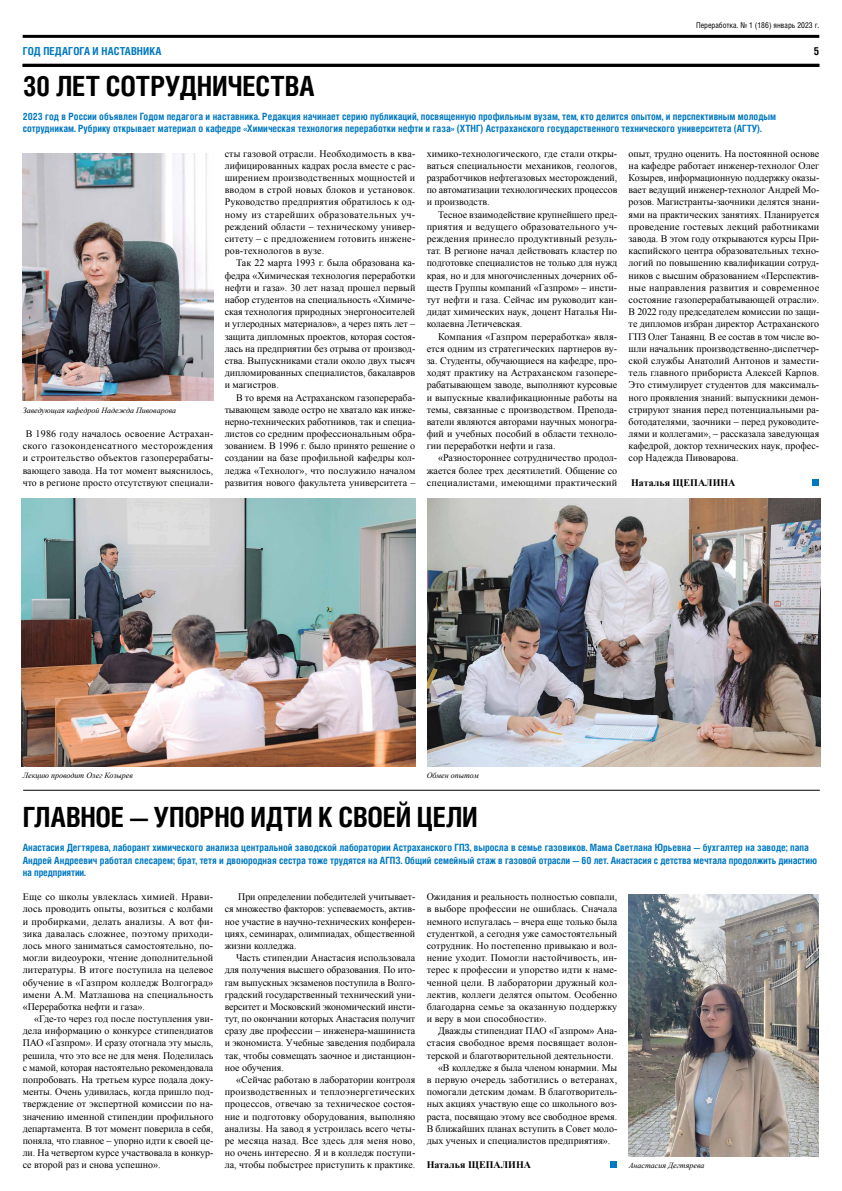
<style>
.page{position:relative;width:842px;height:1191px;background:#fff}
.page>*{position:absolute;margin:0;border:0;box-sizing:border-box;transform-origin:0 0}
.t1{font:700 condensed 27.9px "Helios C Cn";letter-spacing:-.01em;color:#000}
.t2{font:700 condensed 11px "Helios";letter-spacing:.005em;color:#0079c1}
.t3{font:700 condensed 11px "Helios";color:#000}
.t4{font:10px/12.2px "Times New Roman";color:#000;text-align:justify}
.t5{font:700 condensed 10px/12.2px "Helios C Cn";color:#0079c1}
.t6{font:10px/12.2px "Times New Roman";letter-spacing:.02em;color:#000;text-align:center}
.t7{font:700 10px "Times New Roman";color:#000}
.t8{font:italic 8px "Times New Roman";color:#000}
.t9{font:condensed 8px "Helios";color:#000}
</style>
<div class="page">
<img style="left:427px;top:498px;width:393px;height:268px">
<img style="left:22px;top:498px;width:393px;height:268px">
<hr style="left:23px;top:35px;width:796px;height:3px;background:#000">
<hr style="left:23px;top:64px;width:796px;height:3px;background:#000">
<div style="left:812px;top:479px;width:7px;height:7px;background:#0079c1"></div>
<div style="left:610px;top:1161px;width:7px;height:7px;background:#0079c1"></div>
<hr style="left:23px;top:790px;width:797px;height:1px;background:#000">
<img style="left:629px;top:894px;width:190px;height:262px">
<img style="left:23px;top:153px;width:190px;height:247px">
<p class="t9" style="left:696px;top:21px;width:125px">Переработка. № 1 (186) январь 2023 г.</p>
<p class="t2" style="left:23px;top:44px;width:140px">ГОД ПЕДАГОГА И НАСТАВНИКА</p>
<p class="t3" style="left:814px;top:44px;width:7px">5</p>
<h1 class="t1" style="left:23px;top:69px;width:293px">30 ЛЕТ СОТРУДНИЧЕСТВА</h1>
<p class="t5" style="left:23px;top:110px;width:755px">2023 год в России объявлен Годом педагога и наставника. Редакция начинает серию публикаций, посвященную профильным вузам, тем, кто делится опытом, и перспективным молодым сотрудникам. Рубрику открывает материал о кафедре «Химическая технология переработки нефти и газа» (ХТНГ) Астраханского государственного технического университета (АГТУ).</p>
<p class="t8" style="left:23px;top:404px;width:155px">Заведующая кафедрой Надежда Пивоварова</p>
<p class="t6" style="left:23px;top:427px;width:192px">В 1986 году началось освоение Астрахан&shy;ского газоконденсатного месторождения и строительство объектов газоперерабаты&shy;вающего завода. На тот момент выяснилось, что в регионе просто отсутствуют специали-</p>
<p class="t4" style="left:225px;top:147px;width:192px">сты газовой отрасли. Необходимость в ква&shy;лифицированных кадрах росла вместе с рас&shy;ширением производственных мощностей и вводом в строй новых блоков и установок.<br>Руководство предприятия обратилось к од&shy;ному из старейших образовательных уч&shy;реждений области – техническому универ&shy;ситету – с предложением готовить инжене&shy;ров-технологов в вузе.</p>
<p class="t4" style="left:225px;top:257px;width:192px;text-indent:11px">Так 22 марта 1993 г. была образована ка&shy;федра «Химическая технология переработки нефти и газа». 30 лет назад прошел первый набор студентов на специальность «Химиче&shy;ская технология природных энергоносителей и углеродных материалов», а через пять лет – защита дипломных проектов, которая состоя&shy;лась на предприятии без отрыва от производ&shy;ства. Выпускниками стали около двух тысяч дипломированных специалистов, бакалавров и магистров.</p>
<p class="t4" style="left:225px;top:391px;width:192px;text-indent:11px">В то время на Астраханском газоперераба&shy;тывающем заводе остро не хватало как инже&shy;нерно-технических работников, так и специа&shy;листов со средним профессиональным обра&shy;зованием. В 1996 г. было принято решение о создании на базе профильной кафедры кол&shy;леджа «Технолог», что послужило началом развития нового факультета университета –</p>
<p class="t4" style="left:427px;top:147px;width:192px">химико-технологического, где стали откры&shy;ваться специальности механиков, геологов, разработчиков нефтегазовых месторождений, по автоматизации технологических процессов и производств.</p>
<p class="t4" style="left:427px;top:208px;width:192px;text-indent:11px">Тесное взаимодействие крупнейшего пред&shy;приятия и ведущего образовательного уч&shy;реждения принесло продуктивный резуль&shy;тат. В регионе начал действовать кластер по подготовке специалистов не только для нужд края, но и для многочисленных дочерних об&shy;ществ Группы компаний «Газпром» – инсти&shy;тут нефти и газа. Сейчас им руководит кан&shy;дидат химических наук, доцент Наталья Ни&shy;колаевна Летичевская.</p>
<p class="t4" style="left:427px;top:330px;width:192px;text-indent:11px">Компания «Газпром переработка» явля&shy;ется одним из стратегических партнеров ву&shy;за. Студенты, обучающиеся на кафедре, про&shy;ходят практику на Астраханском газопере&shy;рабатывающем заводе, выполняют курсовые и выпускные квалификационные работы на темы, связанные с производством. Препода&shy;ватели являются авторами научных моногра&shy;фий и учебных пособий в области техноло&shy;гии переработки нефти и газа.</p>
<p class="t4" style="left:427px;top:452px;width:192px;text-indent:11px">«Разностороннее сотрудничество продол&shy;жается более трех десятилетий. Общение со специалистами, имеющими практический</p>
<p class="t4" style="left:629px;top:147px;width:192px">опыт, трудно оценить. На постоянной основе на кафедре работает инженер-технолог Олег Козырев, информационную поддержку оказы&shy;вает ведущий инженер-технолог Андрей Мо&shy;розов. Магистранты-заочники делятся знани&shy;ями на практических занятиях. Планируется проведение гостевых лекций работниками завода. В этом году открываются курсы При&shy;каспийского центра образовательных техно&shy;логий по повышению квалификации сотруд&shy;ников с высшим образованием «Перспектив&shy;ные направления развития и современное состояние газоперерабатывающей отрасли».<br>В 2022 году председателем комиссии по защи&shy;те дипломов избран директор Астраханского ГПЗ Олег Танаянц. В ее состав в том числе во&shy;шли начальник производственно-диспетчер&shy;ской службы Анатолий Антонов и замести&shy;тель главного прибориста Алексей Карпов.<br>Это стимулирует студентов для максималь&shy;ного проявления знаний: выпускники демон&shy;стрируют знания перед потенциальными ра&shy;ботодателями, заочники – перед руководите&shy;лями и коллегами», – рассказала заведующая кафедрой, доктор технических наук, профес&shy;сор Надежда Пивоварова.</p>
<p class="t7" style="left:631px;top:475px;width:106px">Наталья ЩЕПАЛИНА</p>
<p class="t8" style="left:23px;top:770px;width:112px">Лекцию проводит Олег Козырев</p>
<p class="t8" style="left:427px;top:770px;width:54px">Обмен опытом</p>
<h1 class="t1" style="left:23px;top:800px;width:457px">ГЛАВНОЕ — УПОРНО ИДТИ К СВОЕЙ ЦЕЛИ</h1>
<p class="t5" style="left:23px;top:841px;width:796px">Анастасия Дегтярева, лаборант химического анализа центральной заводской лаборатории Астраханского ГПЗ, выросла в семье газовиков. Мама Светлана Юрьевна — бухгалтер на заводе; папа<br>Андрей Андреевич работал слесарем; брат, тетя и двоюродная сестра тоже трудятся на АГПЗ. Общий семейный стаж в газовой отрасли — 60 лет. Анастасия с детства мечтала продолжить династию на предприятии.</p>
<p class="t4" style="left:23px;top:890px;width:192px">Еще со школы увлеклась химией. Нрави&shy;лось проводить опыты, возиться с колбами и пробирками, делать анализы. А вот фи&shy;зика давалась сложнее, поэтому приходи&shy;лось много заниматься самостоятельно, по&shy;могли видеоуроки, чтение дополнительной литературы. В итоге поступила на целевое обучение в «Газпром колледж Волгоград» имени А.М. Матлашова на специальность «Переработка нефти и газа».</p>
<p class="t4" style="left:23px;top:1012px;width:192px;text-indent:11px">«Где-то через год после поступления уви&shy;дела информацию о конкурсе стипендиатов ПАО «Газпром». И сразу отогнала эту мысль, решила, что это все не для меня. Поделилась с мамой, которая настоятельно рекомендовала попробовать. На третьем курсе подала доку&shy;менты. Очень удивилась, когда пришло под&shy;тверждение от экспертной комиссии по на&shy;значению именной стипендии профильного департамента. В тот момент поверила в себя, поняла, что главное – упорно идти к своей це&shy;ли. На четвертом курсе участвовала в конкур&shy;се второй раз и снова успешно».</p>
<p class="t4" style="left:225px;top:890px;width:192px;text-indent:14px">При определении победителей учитывает&shy;ся множество факторов: успеваемость, актив&shy;ное участие в научно-технических конферен&shy;циях, семинарах, олимпиадах, общественной жизни колледжа.</p>
<p class="t4" style="left:225px;top:951px;width:192px;text-indent:11px">Часть стипендии Анастасия использовала для получения высшего образования. По ито&shy;гам выпускных экзаменов поступила в Волго&shy;градский государственный технический уни&shy;верситет и Московский экономический инсти&shy;тут, по окончании которых Анастасия получит сразу две профессии – инженера-машиниста и экономиста. Учебные заведения подбирала так, чтобы совмещать заочное и дистанцион&shy;ное обучения.</p>
<p class="t4" style="left:225px;top:1073px;width:192px;text-indent:11px">«Сейчас работаю в лаборатории контроля производственных и теплоэнергетических процессов, отвечаю за техническое состоя&shy;ние и подготовку оборудования, выполняю анализы. На завод я устроилась всего четы&shy;ре месяца назад. Все здесь для меня ново, но очень интересно. Я и в колледж поступи&shy;ла, чтобы побыстрее приступить к практике.</p>
<p class="t4" style="left:427px;top:890px;width:192px">Ожидания и реальность полностью совпали, в выборе профессии не ошиблась. Сначала немного испугалась – вчера еще только была студенткой, а сегодня уже самостоятельный сотрудник. Но постепенно привыкаю и вол&shy;нение уходит. Помогли настойчивость, ин&shy;терес к профессии и упорство идти к наме&shy;ченной цели. В лаборатории дружный кол&shy;лектив, коллеги делятся опытом. Особенно благодарна семье за оказанную поддержку и веру в мои способности».</p>
<p class="t4" style="left:438px;top:1024px;width:181px">Дважды стипендиат ПАО «Газпром» Ана-</p>
<p class="t4" style="left:427px;top:1036px;width:192px">стасия свободное время посвящает волон-</p>
<p class="t4" style="left:427px;top:1049px;width:188px">терской и благотворительной деятельности.</p>
<p class="t4" style="left:438px;top:1061px;width:181px">«В колледже я была членом юнармии. Мы</p>
<p class="t4" style="left:427px;top:1073px;width:192px">в первую очередь заботились о ветеранах,</p>
<p class="t4" style="left:427px;top:1085px;width:192px">помогали детским домам. В благотворитель-</p>
<p class="t4" style="left:427px;top:1097px;width:192px">ных акциях участвую еще со школьного воз-</p>
<p class="t4" style="left:427px;top:1110px;width:192px">раста, посвящаю этому все свободное время.</p>
<p class="t4" style="left:427px;top:1122px;width:192px">В ближайших планах вступить в Совет моло-</p>
<p class="t4" style="left:427px;top:1134px;width:185px">дых ученых и специалистов предприятия».</p>
<p class="t7" style="left:427px;top:1158px;width:106px">Наталья ЩЕПАЛИНА</p>
<p class="t8" style="left:629px;top:1160px;width:77px">Анастасия Дегтярева</p>
</div>
